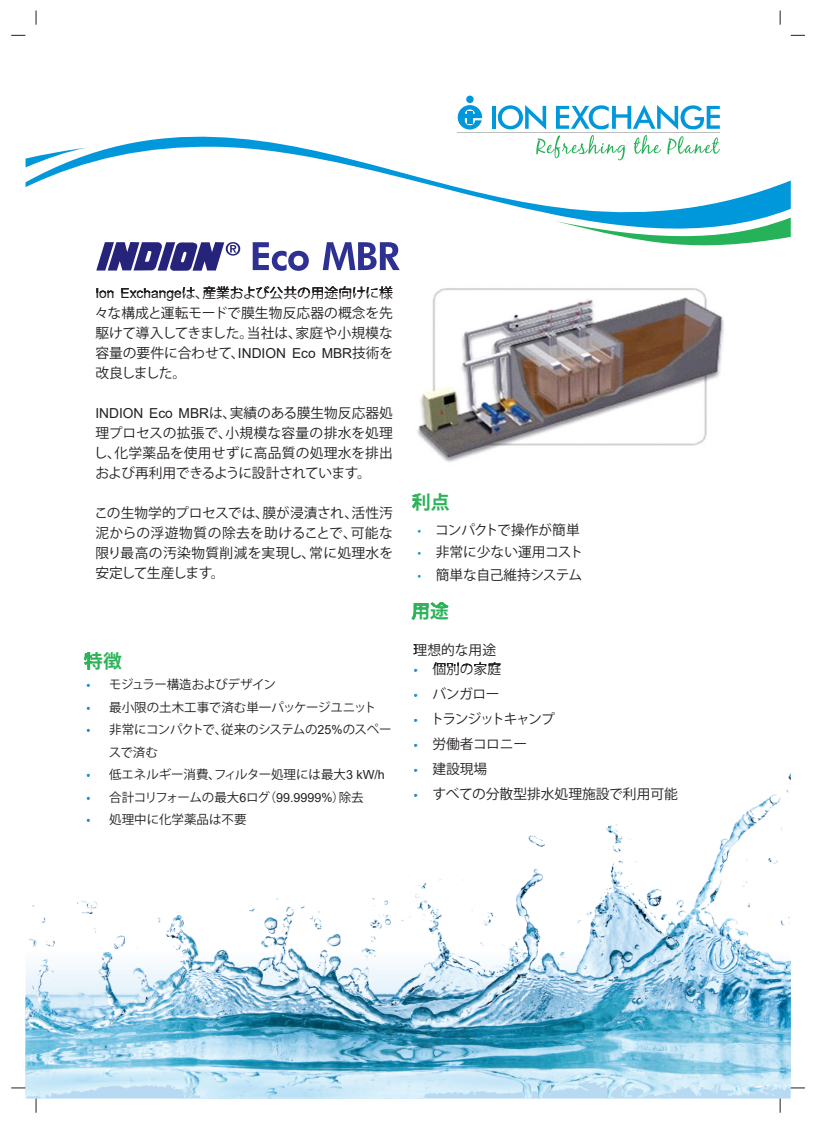
<style>
.page{position:relative;width:815px;height:1124px;background:#fff}
.page>*{position:absolute;margin:0;border:0;box-sizing:border-box;transform-origin:0 0}
.t1{font:700 18.75px "Koz Go Pr 6 N";color:#2cb359}
.t2{font:13.75px/20px "Koz Go Pr 6 N";color:#231f20;text-align:justify}
.t3{font:13.75px "Koz Go Pr 6 N";letter-spacing:-.03em;color:#231f20}
.t4{font:13.75px "Koz Go Pr 6 N";letter-spacing:-.1em;color:#231f20}
.t5{font:12.5px "Koz Go Pr 6 N";letter-spacing:-.01em;color:#231f20}
.t6{font:12.5px/22.5px "Koz Go Pr 6 N";letter-spacing:-.03em;color:#231f20}
.t7{font:12.5px "Koz Go Pr 6 N";letter-spacing:-.035em;color:#231f20}
.t8{font:12.5px "Koz Go Pr 6 N";letter-spacing:-.04em;color:#231f20}
.s1{font-family:"Arial"}
.s2{color:#1f95d3}
.s3{font-size:12.5px;color:#1f95d3}
</style>
<div class="page">
<svg style="left:26px;top:95px;width:765px;height:175px"></svg>
<svg style="left:554px;top:218px;width:237px;height:35px"></svg>
<svg style="left:498px;top:105px;width:222px;height:55px"></svg>
<hr style="left:458px;top:132px;width:262px;height:1px;background:#bcbdc0">
<svg style="left:458px;top:105px;width:24px;height:25px"></svg>
<div style="left:467px;top:111px;width:6px;height:12px;background:#0097db"></div>
<div style="left:466px;top:96px;width:8px;height:7px;background:#0097db;border-radius:50%"></div>
<hr style="left:492px;top:106px;width:4px;height:23px;background:#0097db">
<img style="left:25px;top:773px;width:766px;height:325px">
<svg style="left:253px;top:242px;width:147px;height:29px"></svg>
<svg style="left:96px;top:242px;width:144px;height:29px"></svg>
<img style="left:417px;top:288px;width:307px;height:174px">
<svg style="left:36px;top:11px;width:1px;height:14px"></svg>
<svg style="left:780px;top:11px;width:1px;height:14px"></svg>
<svg style="left:36px;top:1098px;width:1px;height:14px"></svg>
<svg style="left:780px;top:1098px;width:1px;height:14px"></svg>
<svg style="left:11px;top:35px;width:14px;height:1px"></svg>
<svg style="left:791px;top:35px;width:14px;height:1px"></svg>
<svg style="left:11px;top:1087px;width:14px;height:1px"></svg>
<svg style="left:791px;top:1087px;width:14px;height:1px"></svg>
<div style="left:89px;top:674px;width:319px;height:185px;background:#fff"></div>
<div style="left:416px;top:666px;width:289px;height:145px;background:#fff"></div>
<p class="t2" style="left:95px;top:283px;width:300px"><span class="s1">Ion Exchange</span>は、産業および公共の用途向けに様々な構成と運転モードで膜生物反応器の概念を先駆けて導入してきました。当社は、家庭や小規模な容量の要件に合わせて、<span class="s1">INDION Eco MBR</span>技術を改良しました。</p>
<p class="t2" style="left:94px;top:403px;width:300px"><span class="s1">INDION Eco MBR</span>は、実績のある膜生物反応器処理プロセスの拡張で、小規模な容量の排水を処理し、化学薬品を使用せずに高品質の処理水を排出および再利用できるように設計されています。</p>
<p class="t2" style="left:94px;top:503px;width:300px">この生物学的プロセスでは、膜が浸漬され、活性汚泥からの浮遊物質の除去を助けることで、可能な限り最高の汚染物質削減を実現し、常に処理水を安定して生産します。</p>
<p class="t2" style="left:95px;top:322px;width:299px;line-height:18.8px">駆けて導入してきました。当社は、家庭や小規模な容量の要件に合わせて、<span class="s1">INDION Eco MBR</span>技術を改良しました。</p>
<p class="t2" style="left:94px;top:397px;width:300px;line-height:18.8px"><span class="s1">INDION Eco MBR</span>は、実績のある膜生物反応器処理プロセスの拡張で、小規模な容量の排水を処理し、化学薬品を使用せずに高品質の処理水を排出および再利用できるように設計されています。</p>
<p class="t2" style="left:95px;top:509px;width:299px;line-height:18.8px">泥からの浮遊物質の除去を助けることで、可能な限り最高の汚染物質削減を実現し、常に処理水を安定して生産します。</p>
<h1 class="t1" style="left:84px;top:650px;width:39px">特徴</h1>
<p class="t8" style="left:87px;top:678px;width:191px"><span class="s2">•</span> モジュラー構造およびデザイン</p>
<p class="t5" style="left:87px;top:700px;width:291px"><span class="s2">•</span> 最小限の土木工事で済む単一パッケージユニット</p>
<p class="t6" style="left:109px;top:719px;width:284px;text-indent:-22px"><span class="s2">•</span> 非常にコンパクトで、従来のシステムの<span class="s1">25%</span>のスペースで済む</p>
<p class="t5" style="left:87px;top:768px;width:300px"><span class="s2">•</span> 低エネルギー消費、フィルター処理には最大<span class="s1">3 kW/h</span></p>
<p class="t7" style="left:87px;top:790px;width:279px"><span class="s2">•</span> 合計コリフォームの最大<span class="s1">6</span>ログ（<span class="s1">99.9999%</span>）除去</p>
<p class="t5" style="left:87px;top:813px;width:161px"><span class="s2">•</span> 処理中に化学薬品は不要</p>
<h1 class="t1" style="left:412px;top:491px;width:39px">利点</h1>
<p class="t2" style="left:417px;top:520px;width:164px"><span class="s3">•</span> コンパクトで操作が簡単</p>
<p class="t2" style="left:417px;top:542px;width:167px"><span class="s3">•</span> 非常に少ない運用コスト</p>
<p class="t3" style="left:417px;top:567px;width:166px"><span class="s3">•</span> 簡単な自己維持システム</p>
<h1 class="t1" style="left:411px;top:601px;width:39px">用途</h1>
<p class="t2" style="left:414px;top:640px;width:84px">理想的な用途</p>
<p class="t2" style="left:414px;top:659px;width:89px"><span class="s3">•</span> 個別の家庭</p>
<p class="t2" style="left:414px;top:684px;width:87px"><span class="s3">•</span> バンガロー</p>
<p class="t4" style="left:414px;top:711px;width:142px"><span class="s3">•</span> トランジットキャンプ</p>
<p class="t2" style="left:414px;top:734px;width:115px"><span class="s3">•</span> 労働者コロニー</p>
<p class="t2" style="left:414px;top:759px;width:75px"><span class="s3">•</span> 建設現場</p>
<p class="t2" style="left:414px;top:784px;width:265px"><span class="s3">•</span> すべての分散型排水処理施設で利用可能</p>
</div>
